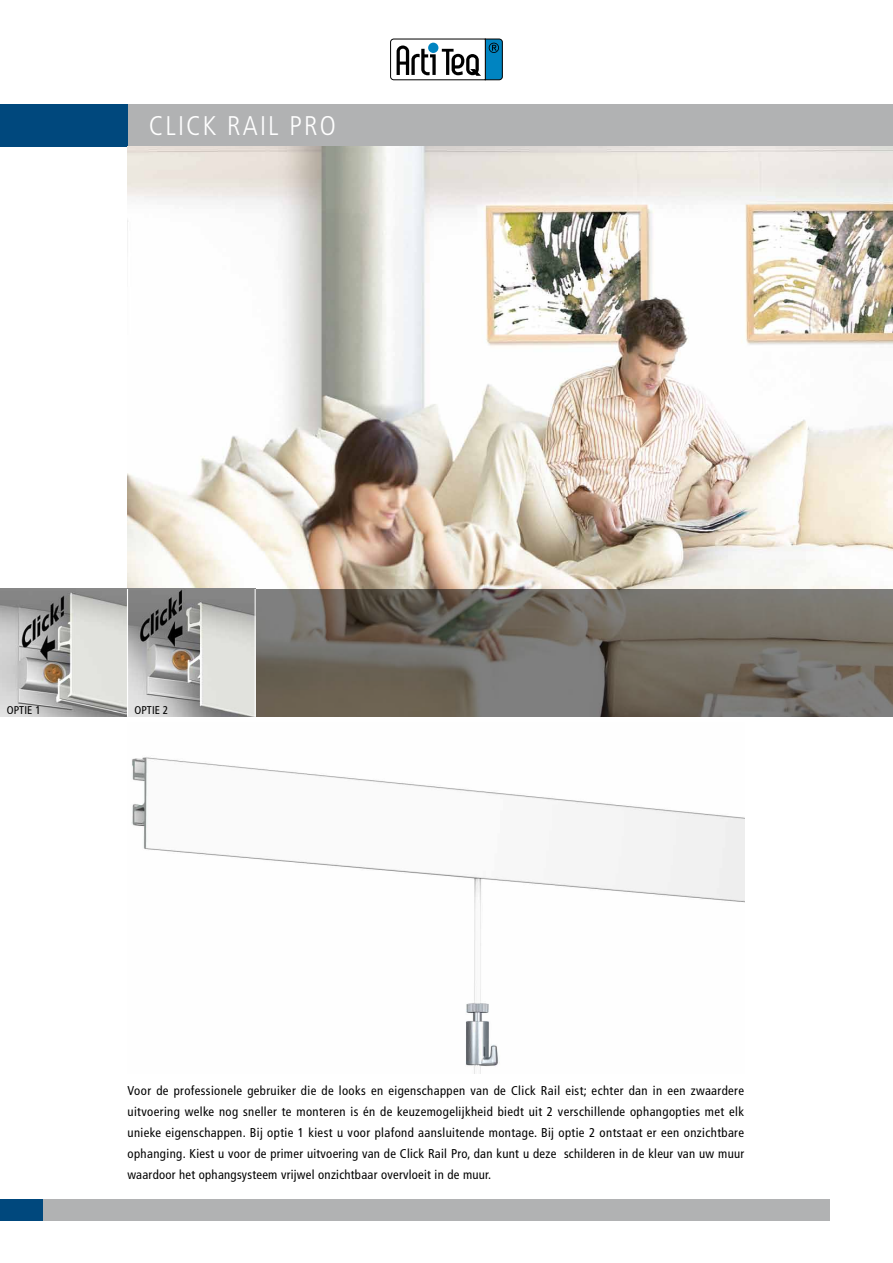
<style>
.page{position:relative;width:893px;height:1263px;background:#fff}
.page>*{position:absolute;margin:0;border:0;box-sizing:border-box;transform-origin:0 0}
.t1{font:300 condensed 27px "Frutiger LT Std";letter-spacing:.08em;color:#fff}
.t2{font:condensed 12.75px/21px "Frutiger LT Std";letter-spacing:.02em;color:#000;text-align:justify}
.t3{font:condensed 11.25px "Frutiger LT Std";letter-spacing:.01em;color:#000}
</style>
<div class="page">
<svg style="left:390px;top:38px;width:113px;height:43px"></svg>
<div style="left:0;top:1200px;width:829px;height:21px;background:#b1b2b3"></div>
<div style="left:0;top:1200px;width:43px;height:21px;background:#00487d"></div>
<div style="left:0;top:104px;width:893px;height:42px;background:#b1b2b3"></div>
<div style="left:0;top:104px;width:128px;height:42px;background:#00487d"></div>
<img style="left:128px;top:146px;width:765px;height:571px">
<svg style="left:256px;top:589px;width:637px;height:127px;background:#706b63"></svg>
<img style="left:0;top:589px;width:127px;height:127px">
<svg style="left:128px;top:589px;width:127px;height:127px;background:#aeaeac"></svg>
<hr style="left:255px;top:589px;width:1px;height:127px;background:#fff">
<img style="left:131px;top:757px;width:613px;height:316px">
<h1 class="t1" style="left:149px;top:110px;width:189px">CLICK RAIL PRO</h1>
<p class="t3" style="left:7px;top:704px;width:35px">OPTIE 1</p>
<p class="t3" style="left:134px;top:704px;width:35px">OPTIE 2</p>
<p class="t2" style="left:128px;top:1080px;width:618px">Voor de professionele gebruiker die de looks en eigenschappen van de Click Rail eist; echter dan in een zwaardere uitvoering welke nog sneller te monteren is én de keuzemogelijkheid biedt uit 2 verschillende ophangopties met elk unieke eigenschappen. Bij optie 1 kiest u voor plafond aansluitende montage. Bij optie 2 ontstaat er een onzichtbare ophanging. Kiest u voor de primer uitvoering van de Click Rail Pro, dan kunt u deze schilderen in de kleur van uw muur waardoor het ophangsysteem vrijwel onzichtbaar overvloeit in de muur.</p>
</div>
